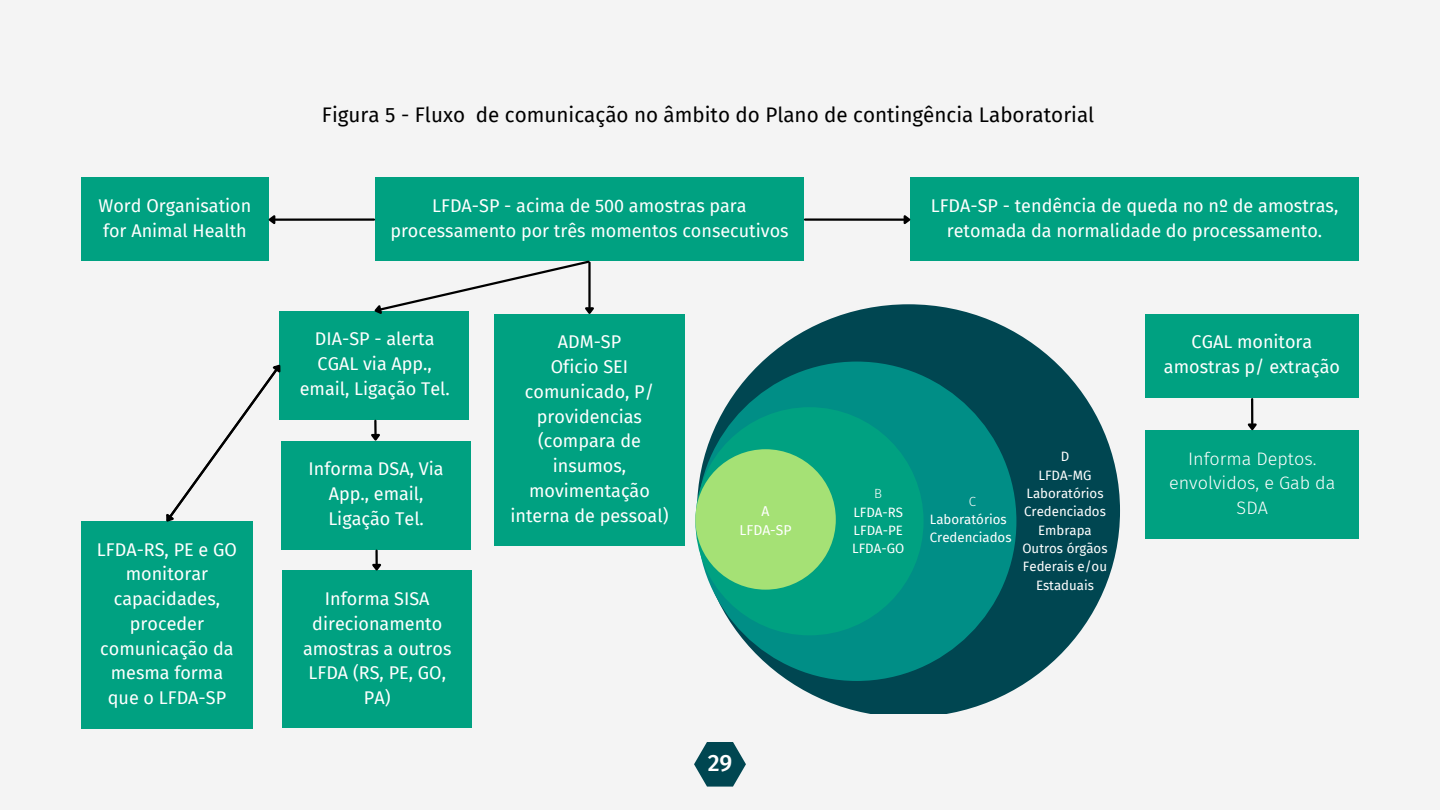
<style>
.page{position:relative;width:1440px;height:810px;background:#f4f4f4}
.page>*{position:absolute;margin:0;border:0;box-sizing:border-box;transform-origin:0 0}
.t1{font:500 23.5px "Fira Sans";color:#fff}
.t2{font:20.6px "Fira Sans";color:#000}
.t3{font:18px/24.8px "Fira Sans";color:#fff;text-align:center}
.t4{font:300 18px/24.8px "Fira Sans";color:#fff;text-align:center}
.t5{font:13.9px/19.4px "Fira Sans";color:#fff;text-align:center}
.t6{font:13.2px/18.3px "Fira Sans";color:#fff;text-align:justify}
.t7{font:300 13.2px "Fira Sans";color:#fff}
</style>
<div class="page">
<svg style="left:694px;top:742px;width:52px;height:45px"></svg>
<svg style="left:697px;top:304px;width:423px;height:410px;fill:#004651"></svg>
<div style="left:697px;top:362px;width:319px;height:319px;background:#008e86;border-radius:50%"></div>
<div style="left:695px;top:407px;width:229px;height:228px;background:#00a181;border-radius:50%"></div>
<div style="left:695px;top:449px;width:141px;height:141px;background:#a5e175;border-radius:50%"></div>
<div style="left:81px;top:178px;width:188px;height:83px;background:#00a181"></div>
<div style="left:375px;top:177px;width:428px;height:84px;background:#00a181"></div>
<div style="left:910px;top:178px;width:449px;height:83px;background:#00a181"></div>
<hr style="left:275px;top:218px;width:99px;height:3px;background:#000">
<svg style="left:268px;top:215px;width:9px;height:9px"></svg>
<hr style="left:805px;top:218px;width:99px;height:3px;background:#000">
<svg style="left:902px;top:215px;width:9px;height:10px"></svg>
<div style="left:494px;top:314px;width:191px;height:232px;background:#00a181"></div>
<div style="left:280px;top:311px;width:189px;height:108px;background:#00a181"></div>
<div style="left:281px;top:441px;width:190px;height:108px;background:#00a181"></div>
<svg style="left:374px;top:260px;width:220px;height:54px"></svg>
<svg style="left:371px;top:421px;width:9px;height:20px"></svg>
<div style="left:283px;top:571px;width:189px;height:157px;background:#00a181"></div>
<svg style="left:369px;top:551px;width:14px;height:20px"></svg>
<div style="left:81px;top:521px;width:172px;height:208px;background:#00a181"></div>
<svg style="left:166px;top:359px;width:122px;height:163px"></svg>
<div style="left:1145px;top:314px;width:214px;height:83px;background:#00a181"></div>
<div style="left:1146px;top:430px;width:213px;height:109px;background:#00a181"></div>
<hr style="left:1251px;top:399px;width:2px;height:24px;background:#000">
<svg style="left:1247px;top:421px;width:10px;height:10px"></svg>
<p class="t2" style="left:322px;top:102px;width:774px">Figura 5 - Fluxo de comunicação no âmbito do Plano de contingência Laboratorial</p>
<p class="t3" style="left:98px;top:194px;width:154px;text-align:left">Word Organisation for Animal Health</p>
<p class="t3" style="left:390px;top:193px;width:400px">LFDA-SP - acima de 500 amostras para processamento por três momentos consecutivos</p>
<p class="t3" style="left:931px;top:194px;width:409px">LFDA-SP - tendência de queda no nº de amostras, retomada da normalidade do processamento.</p>
<p class="t3" style="left:97px;top:537px;width:142px">LFDA-RS, PE e GO monitorar capacidades, proceder comunicação da mesma forma que o LFDA-SP</p>
<p class="t3" style="left:300px;top:327px;width:152px">DIA-SP - alerta<br>CGAL via App., email, Ligação Tel.</p>
<p class="t3" style="left:309px;top:457px;width:137px">Informa DSA, Via<br>App., email,<br>Ligação Tel.</p>
<p class="t3" style="left:303px;top:587px;width:150px">Informa SISA direcionamento amostras a outros<br>LFDA (RS, PE, GO,<br>PA)</p>
<p class="t3" style="left:510px;top:330px;width:160px">ADM-SP<br>Oficio SEI comunicado, P/ providencias (compara de insumos, movimentação interna de pessoal)</p>
<p class="t5" style="left:740px;top:501px;width:54px">A<br>LFDA-SP</p>
<h1 class="t1" style="left:708px;top:749px;width:26px">29</h1>
<p class="t7" style="left:874px;top:486px;width:9px">B</p>
<p class="t6" style="left:852px;top:503px;width:54px">LFDA-RS LFDA-PE LFDA-GO</p>
<p class="t7" style="left:969px;top:493px;width:9px">C</p>
<p class="t6" style="left:930px;top:510px;width:83px">Laboratórios<br>Credenciados</p>
<p class="t6" style="left:1023px;top:448px;width:87px;text-align:center">D<br>LFDA-MG<br>Laboratórios<br>Credenciados<br>Embrapa<br>Outros órgãos<br>Federais e/ou<br>Estaduais</p>
<p class="t3" style="left:1164px;top:330px;width:178px">CGAL monitora amostras p/ extração</p>
<p class="t4" style="left:1169px;top:446px;width:168px">Informa Deptos. envolvidos, e Gab da<br>SDA</p>
</div>
